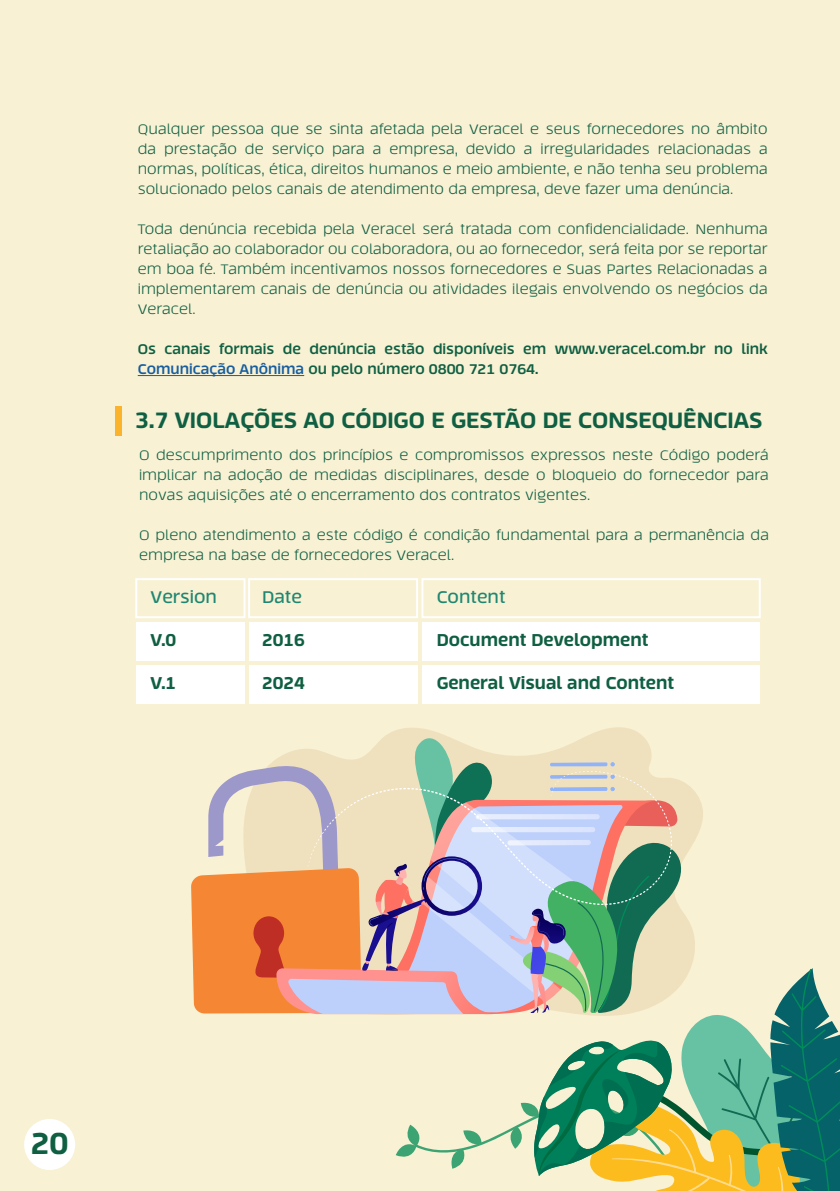
<style>
.page{position:relative;width:840px;height:1191px;background:#fff}
.page>*{position:absolute;margin:0;border:0;box-sizing:border-box;transform-origin:0 0}
.t1{font:800 30px "Tecna";color:#0f5f42}
.t2{font:800 22px "Tecna";color:#0f5f42}
.t3{font:800 17px "Tecna";color:#0f5f42}
.t4{font:600 17px "Tecna";color:#1f8771}
.t5{font:300 14px/20px "Tecna";color:#0f5f42;text-align:justify}
.t6{font:700 14px/20px "Tecna";color:#0f5f42}
.s1{color:#175d9e}
</style>
<div class="page">
<div style="left:0;top:0;width:839px;height:1191px;background:#f8f1d4"></div>
<svg style="left:191px;top:727px;width:648px;height:464px"></svg>
<div style="left:24px;top:1119px;width:51px;height:51px;background:#fff;border-radius:50%"></div>
<div style="left:135px;top:578px;width:110px;height:40px;border:2px solid #fff"></div>
<div style="left:136px;top:622px;width:108px;height:38px;background:#fff"></div>
<div style="left:136px;top:665px;width:108px;height:38px;background:#fff"></div>
<div style="left:248px;top:578px;width:170px;height:40px;border:2px solid #fff"></div>
<div style="left:249px;top:622px;width:168px;height:38px;background:#fff"></div>
<div style="left:249px;top:665px;width:168px;height:38px;background:#fff"></div>
<div style="left:421px;top:578px;width:339px;height:40px;border:2px solid #fff"></div>
<div style="left:422px;top:622px;width:337px;height:38px;background:#fff"></div>
<div style="left:422px;top:665px;width:337px;height:38px;background:#fff"></div>
<div style="left:115px;top:406px;width:7px;height:29px;background:#fcb32c"></div>
<hr style="left:138px;top:375px;width:166px;height:1px;background:#175d9e">
<p class="t5" style="left:138px;top:119px;width:631px">Qualquer pessoa que se sinta afetada pela Veracel e seus fornecedores no âmbito da prestação de serviço para a empresa, devido a irregularidades relacionadas a normas, políticas, ética, direitos humanos e meio ambiente, e não tenha seu problema solucionado pelos canais de atendimento da empresa, deve fazer uma denúncia.</p>
<p class="t5" style="left:138px;top:219px;width:631px">Toda denúncia recebida pela Veracel será tratada com confidencialidade. Nenhuma retaliação ao colaborador ou colaboradora, ou ao fornecedor, será feita por se reportar em boa fé. Também incentivamos nossos fornecedores e Suas Partes Relacionadas a implementarem canais de denúncia ou atividades ilegais envolvendo os negócios da Veracel.</p>
<p class="t6" style="left:138px;top:339px;width:631px">Os canais formais de denúncia estão disponíveis em www.veracel.com.br no link<br><span class="s1">Comunicação Anônima</span> ou pelo número 0800 721 0764.</p>
<p class="t2" style="left:135px;top:406px;width:628px">3.7 VIOLAÇÕES AO CÓDIGO E GESTÃO DE CONSEQUÊNCIAS</p>
<p class="t5" style="left:139px;top:445px;width:631px">O descumprimento dos princípios e compromissos expressos neste Código poderá implicar na adoção de medidas disciplinares, desde o bloqueio do fornecedor para novas aquisições até o encerramento dos contratos vigentes.</p>
<p class="t5" style="left:139px;top:525px;width:631px">O pleno atendimento a este código é condição fundamental para a permanência da empresa na base de fornecedores Veracel.</p>
<p class="t4" style="left:150px;top:586px;width:68px">Version</p>
<p class="t3" style="left:150px;top:629px;width:27px">V.0</p>
<p class="t3" style="left:150px;top:672px;width:27px">V.1</p>
<p class="t4" style="left:262px;top:586px;width:41px">Date</p>
<p class="t3" style="left:262px;top:629px;width:44px">2016</p>
<p class="t3" style="left:262px;top:672px;width:44px">2024</p>
<p class="t4" style="left:436px;top:586px;width:70px">Content</p>
<p class="t3" style="left:436px;top:629px;width:213px">Document Development</p>
<p class="t3" style="left:436px;top:672px;width:239px">General Visual and Content</p>
<p class="t1" style="left:31px;top:1124px;width:39px">20</p>
</div>
